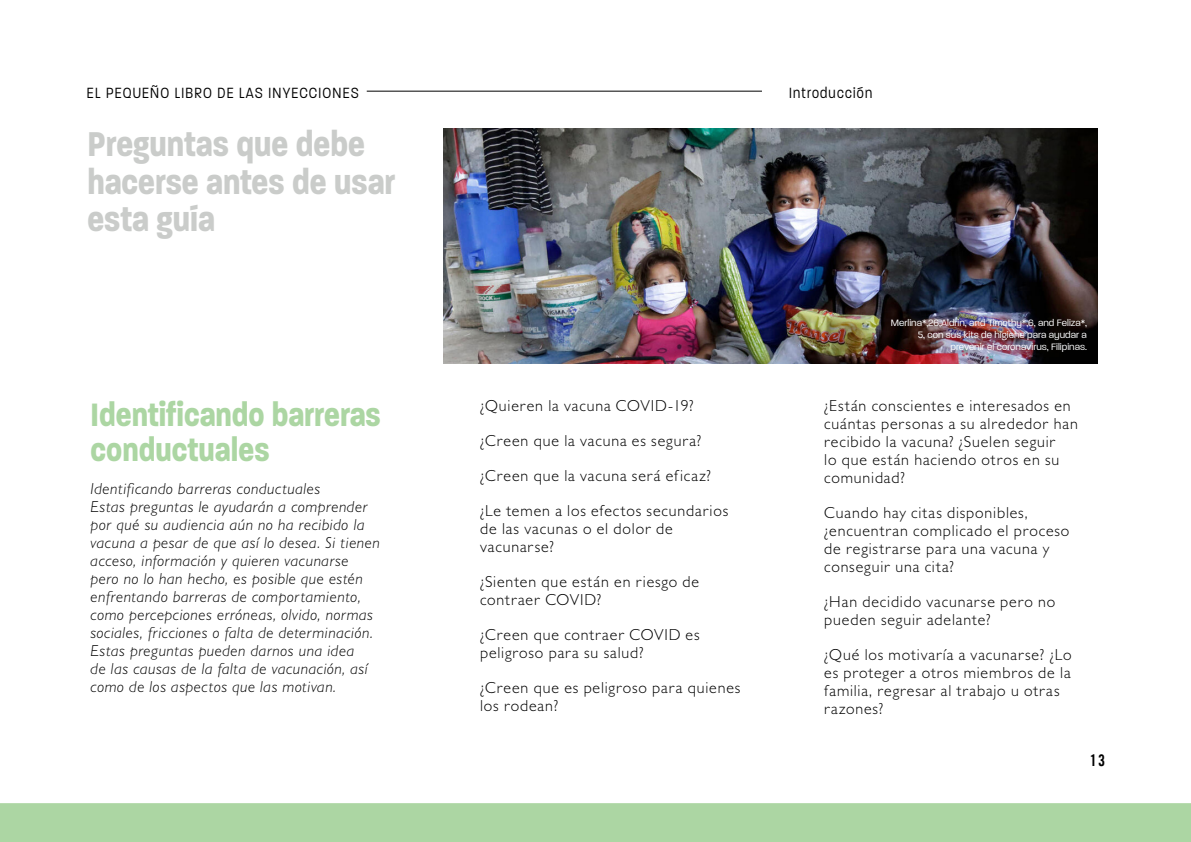
<style>
.page{position:relative;width:1191px;height:842px;background:#fff}
.page>*{position:absolute;margin:0;border:0;box-sizing:border-box;transform-origin:0 0}
.t1{font:700 37.2px/37.6px "Paralucent Condensed";color:#caccca}
.t2{font:700 35px/34.2px "Paralucent Condensed";color:#acd6a3}
.t3{font:300 16px/18px "Gill Sans";letter-spacing:.055em;color:#000}
.t4{font:italic 300 16px/18px "Gill Sans";letter-spacing:.04em;color:#000}
.t5{font:300 16px "Paralucent Condensed";letter-spacing:.075em;color:#000}
.t6{font:16px "Trade Gothic LT Com Bd Cn 20";color:#000}
.t7{font:300 10px/12px "Paralucent Condensed";color:#fff;text-align:right;scale:1.22 1}
</style>
<div class="page">
<div style="left:0;top:803px;width:1191px;height:39px;background:#acd6a3"></div>
<hr style="left:367px;top:91px;width:395px;height:1px;background:#000">
<img style="left:444px;top:128px;width:653px;height:236px">
<p class="t5" style="left:87px;top:84px;width:273px">EL PEQUEÑO LIBRO DE LAS INYECCIONES</p>
<h1 class="t1" style="left:87px;top:125px;width:309px">Preguntas que debe hacerse antes de usar esta guía</h1>
<h2 class="t2" style="left:91px;top:398px;width:292px">Identificando barreras conductuales</h2>
<p class="t4" style="left:91px;top:480px;width:291px">Identificando barreras conductuales<br>Estas preguntas le ayudarán a comprender por qué su audiencia aún no ha recibido la vacuna a pesar de que así lo desea. Si tienen acceso, información y quieren vacunarse pero no lo han hecho, es posible que estén enfrentando barreras de comportamiento, como percepciones erróneas, olvido, normas sociales, fricciones o falta de determinación.<br>Estas preguntas pueden darnos una idea<br>de las causas de la falta de vacunación, así como de los aspectos que las motivan.</p>
<p class="t5" style="left:789px;top:83px;width:84px">Introducción</p>
<p class="t3" style="left:480px;top:388px;width:250px;line-height:35px">¿Quieren la vacuna COVID-19? ¿Creen que la vacuna es segura? ¿Creen que la vacuna será eficaz? ¿Le temen a los efectos secundarios</p>
<p class="t3" style="left:480px;top:519px;width:194px">de las vacunas o el dolor de vacunarse?</p>
<p class="t3" style="left:480px;top:572px;width:221px">¿Sienten que están en riesgo de contraer COVID?</p>
<p class="t3" style="left:480px;top:625px;width:221px">¿Creen que contraer COVID es peligroso para su salud?</p>
<p class="t3" style="left:480px;top:678px;width:262px">¿Creen que es peligroso para quienes los rodean?</p>
<p class="t7" style="left:891px;top:317px;width:162px">Merlina*,26,Aldrin, and Timothy*,6, and Feliza*,<br>5, con sus kits de higiene para ayudar a prevenir el coronavirus, Filipinas.</p>
<p class="t3" style="left:824px;top:396px;width:255px">¿Están conscientes e interesados en cuántas personas a su alrededor han recibido la vacuna? ¿Suelen seguir<br>lo que están haciendo otros en su comunidad?</p>
<p class="t3" style="left:824px;top:503px;width:247px">Cuando hay citas disponibles, ¿encuentran complicado el proceso de registrarse para una vacuna y conseguir una cita?</p>
<p class="t3" style="left:824px;top:592px;width:233px">¿Han decidido vacunarse pero no pueden seguir adelante?</p>
<p class="t3" style="left:824px;top:645px;width:249px">¿Qué los motivaría a vacunarse? ¿Lo es proteger a otros miembros de la familia, regresar al trabajo u otras razones?</p>
<p class="t6" style="left:1089px;top:751px;width:17px">13</p>
</div>
